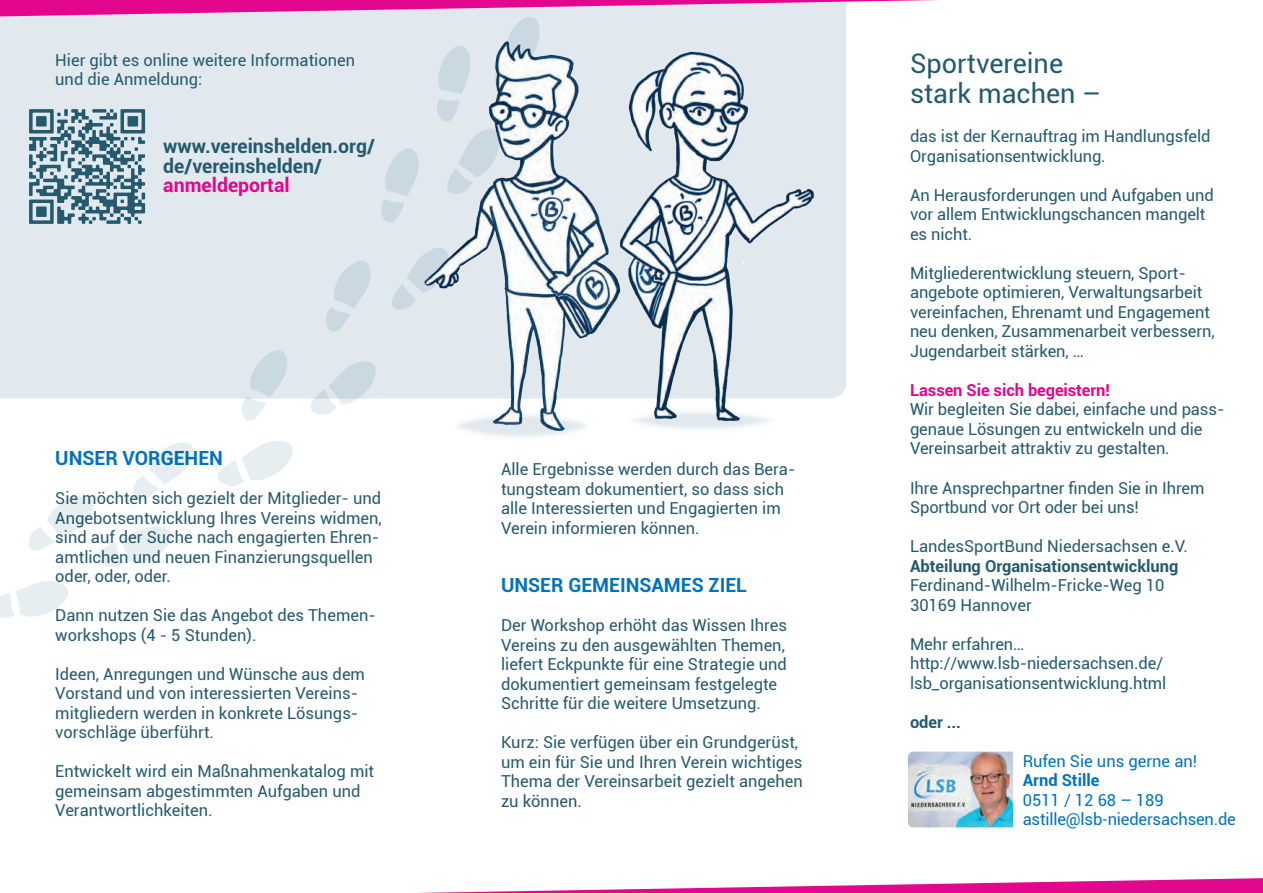
<style>
.page{position:relative;width:1263px;height:893px;background:#fff}
.page>*{position:absolute;margin:0;border:0;box-sizing:border-box;transform-origin:0 0}
.t1{font:27px/30px "Roboto";color:#255a6e}
.t2{font:700 19.5px/19.5px "Roboto";color:#255a6e}
.t3{font:700 19.5px "Roboto";color:#0073bc}
.t4{font:700 19.5px "Roboto";color:#e2078c}
.t5{font:16.5px/19.5px "Roboto";color:#255a6e}
.t6{font:16.5px/19.4px "Roboto";letter-spacing:-.01em;color:#0073bc}
.t7{font:700 16.5px "Roboto";color:#255a6e}
.t8{font:700 16.5px "Roboto";letter-spacing:-.005em;color:#e2078c}
.t9{font:700 16.5px "Roboto";color:#0073bc}
</style>
<div class="page">
<div style="left:0;top:224px;width:407px;height:175px;background:#e1e9ee"></div>
<svg style="left:417px;top:878px;width:846px;height:15px"></svg>
<svg style="left:0;top:581px;width:68px;height:37px"></svg>
<svg style="left:218px;top:441px;width:75px;height:45px"></svg>
<svg style="left:391px;top:246px;width:16px;height:64px"></svg>
<svg style="left:241px;top:349px;width:48px;height:72px"></svg>
<svg style="left:310px;top:360px;width:67px;height:55px"></svg>
<svg style="left:325px;top:260px;width:47px;height:73px;background:#d6e1e8"></svg>
<svg style="left:29px;top:442px;width:165px;height:125px"></svg>
<img style="left:407px;top:224px;width:439px;height:213px">
<img style="left:908px;top:752px;width:105px;height:75px">
<svg style="left:0;top:0;width:938px;height:224px"></svg>
<p class="t5" style="left:55px;top:49px;width:301px">Hier gibt es online weitere Informationen und die Anmeldung:</p>
<p class="t2" style="left:163px;top:136px;width:213px">www.vereinshelden.org/ de/vereinshelden/</p>
<p class="t4" style="left:163px;top:172px;width:128px">anmeldeportal</p>
<p class="t3" style="left:55px;top:445px;width:169px">UNSER VORGEHEN</p>
<p class="t5" style="left:55px;top:488px;width:328px">Sie möchten sich gezielt der Mitglieder- und Angebotsentwicklung Ihres Vereins widmen, sind auf der Suche nach engagierten Ehren&shy;amtlichen und neuen Finanzierungsquellen oder, oder, oder.</p>
<p class="t5" style="left:55px;top:605px;width:322px">Dann nutzen Sie das Angebot des Themen&shy;workshops (4 - 5 Stunden).</p>
<p class="t5" style="left:55px;top:664px;width:311px">Ideen, Anregungen und Wünsche aus dem Vorstand und von interessierten Vereins&shy;mitgliedern werden in konkrete Lösungs&shy;vorschläge überführt.</p>
<p class="t5" style="left:55px;top:761px;width:320px">Entwickelt wird ein Maßnahmenkatalog mit gemeinsam abgestimmten Aufgaben und<br>Verantwortlichkeiten.</p>
<p class="t5" style="left:501px;top:459px;width:296px">Alle Ergebnisse werden durch das Bera&shy;tungsteam dokumentiert, so dass sich alle Interessierten und Engagierten im Verein informieren können.</p>
<p class="t3" style="left:501px;top:571px;width:26px">Unse</p>
<p class="t3" style="left:551px;top:571px;width:44px">r geme</p>
<p class="t3" style="left:620px;top:571px;width:58px">insames</p>
<p class="t3" style="left:709px;top:571px;width:40px">Ziel</p>
<p class="t5" style="left:501px;top:615px;width:288px">Der Workshop erhöht das Wissen Ihres Vereins zu den ausgewählten Themen, liefert Eckpunkte für eine Strategie und dokumentiert gemeinsam festgelegte Schritte für die weitere Umsetzung.</p>
<p class="t5" style="left:501px;top:732px;width:303px">Kurz: Sie verfügen über ein Grundgerüst, um ein für Sie und Ihren Verein wichtiges Thema der Vereinsarbeit gezielt angehen zu können.</p>
<h1 class="t1" style="left:910px;top:48px;width:192px">Sportvereine stark machen –</h1>
<p class="t5" style="left:910px;top:126px;width:302px">das ist der Kernauftrag im Handlungsfeld<br>Organisationsentwicklung.</p>
<p class="t5" style="left:910px;top:185px;width:305px">An Herausforderungen und Aufgaben und vor allem Entwicklungschancen mangelt es nicht.</p>
<p class="t5" style="left:910px;top:263px;width:306px">Mitgliederentwicklung steuern, Sport&shy;angebote optimieren, Verwaltungsarbeit vereinfachen, Ehrenamt und Engagement neu denken, Zusammenarbeit verbessern, Jugendarbeit stärken, …</p>
<p class="t8" style="left:910px;top:378px;width:201px">Lassen Sie sich begeistern!</p>
<p class="t5" style="left:910px;top:399px;width:316px">Wir begleiten Sie dabei, einfache und pass&shy;genaue Lösungen zu entwickeln und die<br>Vereinsarbeit attraktiv zu gestalten.</p>
<p class="t5" style="left:910px;top:477px;width:296px">Ihre Ansprechpartner fi nden Sie in Ihrem<br>Sportbund vor Ort oder bei uns!</p>
<p class="t5" style="left:910px;top:536px;width:279px">LandesSportBund Niedersachsen e.V.</p>
<p class="t7" style="left:910px;top:554px;width:270px">Abteilung Organisationsentwicklung</p>
<p class="t5" style="left:910px;top:575px;width:256px">Ferdinand-Wilhelm-Fricke-Weg 10<br>30169 Hannover</p>
<p class="t5" style="left:910px;top:633px;width:258px">Mehr erfahren… http://www.lsb-niedersachsen.de/ lsb_organisationsentwicklung.html</p>
<p class="t7" style="left:910px;top:710px;width:52px">oder ...</p>
<p class="t6" style="left:1023px;top:750px;width:176px">Rufen Sie uns gerne an!</p>
<p class="t9" style="left:1023px;top:768px;width:78px">Arnd Stille</p>
<p class="t6" style="left:1023px;top:789px;width:215px">0511 / 12 68 – 189 astille@lsb-niedersachsen.de</p>
</div>
